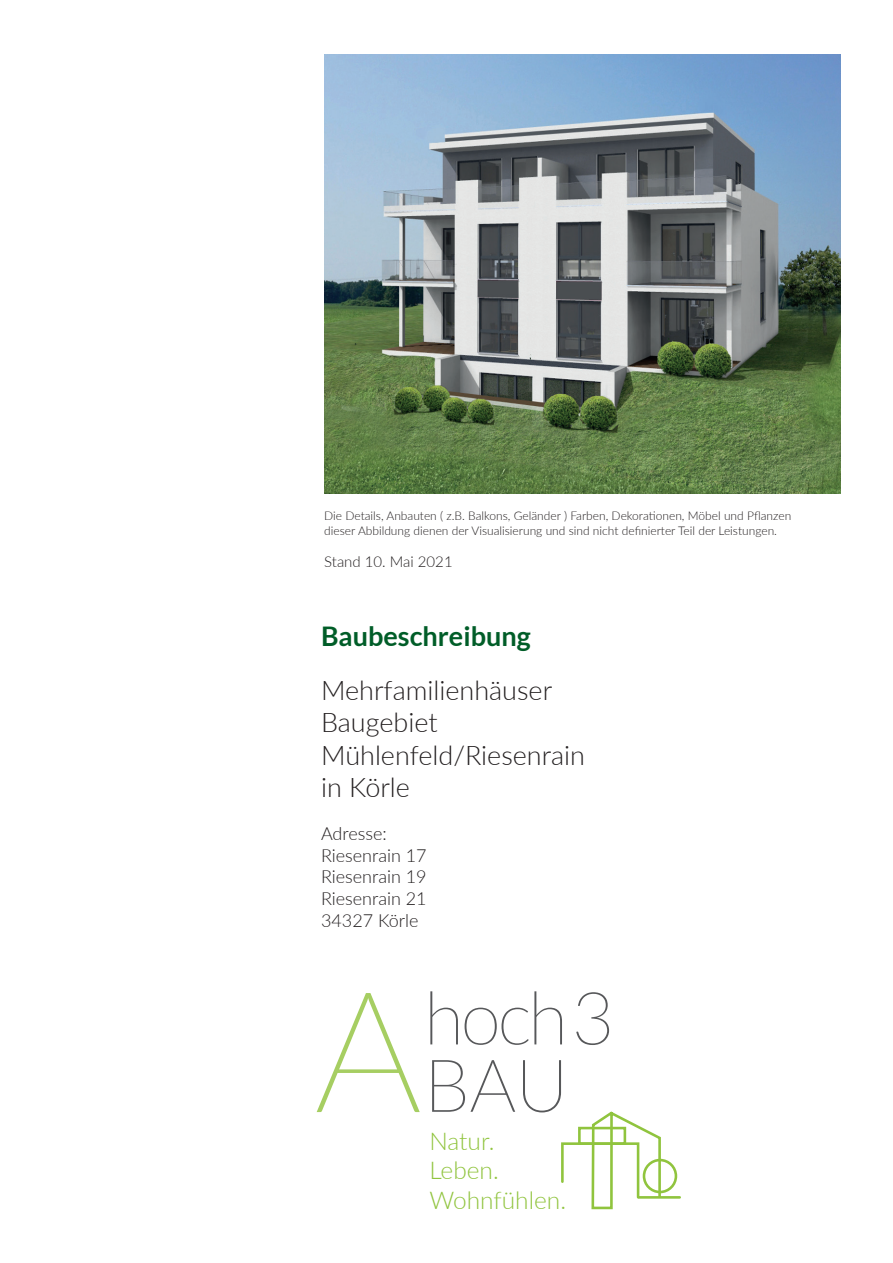
<style>
.page{position:relative;width:893px;height:1263px;background:#fff}
.page>*{position:absolute;margin:0;border:0;box-sizing:border-box;transform-origin:0 0}
.t1{font:100 169.35px "Lato";color:#a6ce62}
.t2{font:100 73.5px "Lato";letter-spacing:-.03em;color:#57585a}
.t3{font:300 27px/32.4px "Lato";color:#231f20}
.t4{font:700 27px "Lato";color:#005d28}
.t5{font:300 24.45px/29.4px "Lato";color:#90c43e}
.t6{font:300 18px/21.6px "Lato";color:#231f20}
.t7{font:300 15px "Lato";color:#231f20}
.t8{font:300 12px/14.4px "Lato";color:#231f20}
</style>
<div class="page">
<svg style="left:561px;top:1111px;width:101px;height:99px"></svg>
<hr style="left:639px;top:1196px;width:41px;height:3px;background:#90c43e">
<div style="left:643px;top:1159px;width:34px;height:34px;border:3px solid #90c43e;border-radius:50%"></div>
<img style="left:324px;top:54px;width:516px;height:440px">
<p class="t8" style="left:324px;top:508px;width:468px">Die Details, Anbauten ( z.B. Balkons, Geländer ) Farben, Dekorationen, Möbel und Pflanzen dieser Abbildung dienen der Visualisierung und sind nicht definierter Teil der Leistungen.</p>
<p class="t7" style="left:324px;top:551px;width:130px">Stand 10. Mai 2021</p>
<h3 class="t4" style="left:321px;top:620px;width:211px">Baubeschreibung</h3>
<h3 class="t3" style="left:321px;top:673px;width:265px">Mehrfamilienhäuser<br>Baugebiet<br>Mühlenfeld/Riesenrain in Körle</h3>
<h3 class="t6" style="left:321px;top:822px;width:107px">Adresse:<br>Riesenrain 17<br>Riesenrain 19<br>Riesenrain 21<br>34327 Körle</h3>
<h1 class="t1" style="left:314px;top:935px;width:111px">A</h1>
<h2 class="t2" style="left:424px;top:968px;width:192px">hoch3</h2>
<h2 class="t2" style="left:424px;top:1035px;width:146px">BAU</h2>
<h3 class="t5" style="left:429px;top:1125px;width:138px">Natur.<br>Leben.<br>Wohnfühlen.</h3>
</div>
